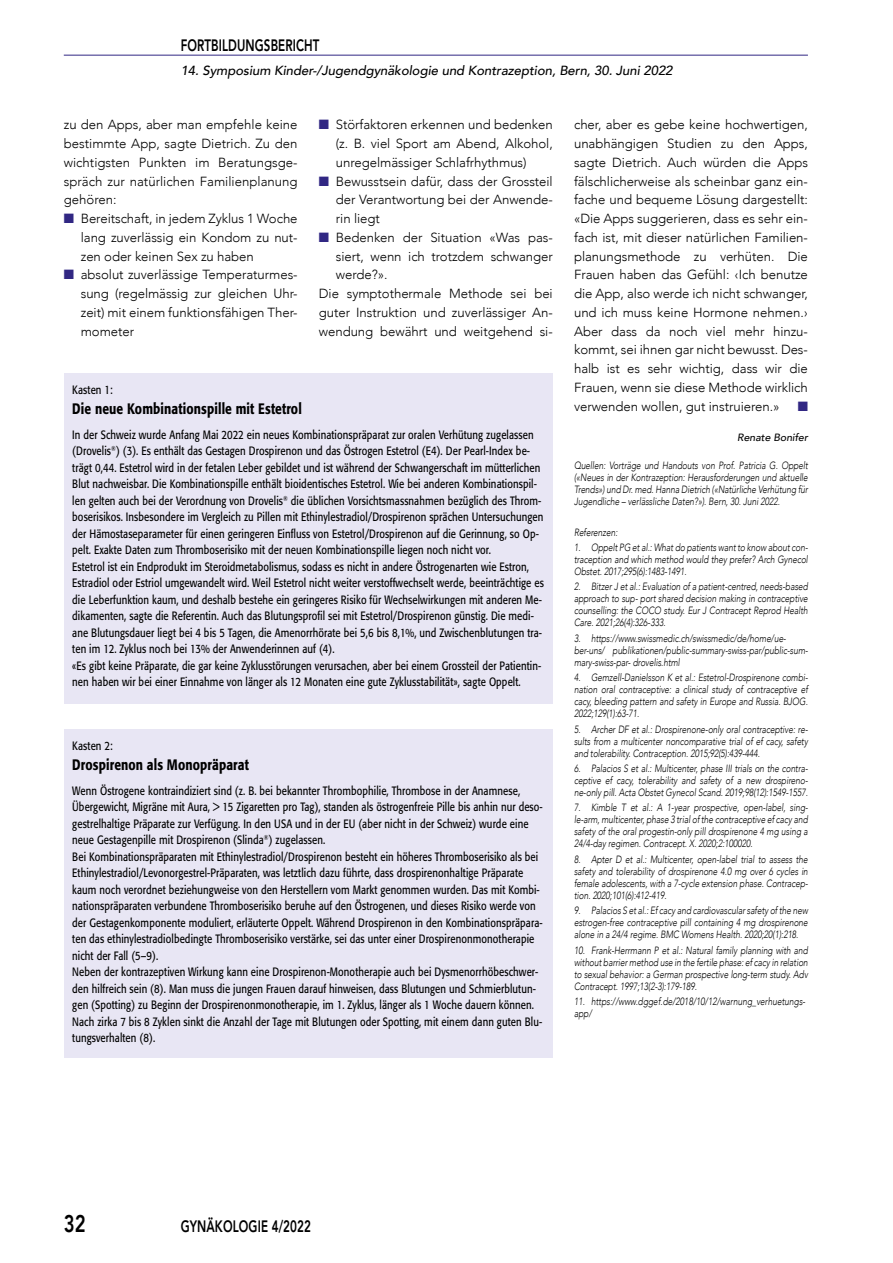
<style>
.page{position:relative;width:893px;height:1263px;background:#fff}
.page>*{position:absolute;margin:0;border:0;box-sizing:border-box;transform-origin:0 0}
.t1{font:800 24px "Avenir";color:#000;scale:.77 1}
.t2{font:800 16.5px "Avenir";letter-spacing:.01em;color:#000;scale:.7 1}
.t3{font:500 15px "Formata";letter-spacing:.01em;color:#000;scale:.8 1}
.t4{font:13.5px "Zapf Dingbats";color:#312783}
.t5{font:300 13.2px/18.8px "Avenir";letter-spacing:-.005em;color:#000;text-align:justify}
.t6{font:italic 500 13.2px "Avenir";letter-spacing:-.005em;color:#000}
.t7{font:12px/16.5px "Formata";letter-spacing:.01em;color:#000;scale:.8 1}
.t8{font:italic 300 10.5px/12px "Avenir";letter-spacing:-.005em;color:#000;text-align:justify;scale:.8 1}
.t9{font:italic 500 10.5px "Avenir";color:#000}
.s1{color:#312783}
</style>
<div class="page">
<hr style="left:64px;top:55px;width:744px;height:1px;background:#312783">
<div style="left:64px;top:373px;width:489px;height:331px;background:#e8e6f4"></div>
<div style="left:64px;top:729px;width:489px;height:329px;background:#e8e6f4"></div>
<h2 class="t2" style="left:181px;top:32px;width:200px">FORTBILDUNGSBERICHT</h2>
<p class="t6" style="left:181px;top:62px;width:493px">14. Symposium Kinder-/Jugendgynäkologie und Kontrazeption, Bern, 30. Juni 2022</p>
<p class="t5" style="left:64px;top:115px;width:235px">zu den Apps, aber man empfehle keine bestimmte App, sagte Dietrich. Zu den wichtigsten Punkten im Beratungsge&shy;spräch zur natürlichen Familienplanung gehören:</p>
<p class="t5" style="left:81px;top:209px;width:218px;text-indent:-17px"><span class="s1">■</span> Bereitschaft, in jedem Zyklus 1 Woche lang zuverlässig ein Kondom zu nut&shy;zen oder keinen Sex zu haben</p>
<p class="t5" style="left:81px;top:265px;width:218px;text-indent:-17px"><span class="s1">■</span> absolut zuverlässige Temperaturmes&shy;sung (regelmässig zur gleichen Uhr&shy;zeit) mit einem funktionsfähigen Ther&shy;mometer</p>
<p class="t5" style="left:336px;top:115px;width:218px;text-indent:-17px"><span class="s1">■</span> Störfaktoren erkennen und bedenken (z. B. viel Sport am Abend, Alkohol, unregelmässiger Schlafrhythmus)</p>
<p class="t5" style="left:336px;top:172px;width:218px;text-indent:-17px"><span class="s1">■</span> Bewusstsein dafür, dass der Grossteil der Verantwortung bei der Anwende&shy;rin liegt</p>
<p class="t5" style="left:319px;top:228px;width:235px"><span class="s1">■</span> Bedenken der Situation «Was pas-</p>
<p class="t5" style="left:336px;top:247px;width:218px">siert, wenn ich trotzdem schwanger</p>
<p class="t5" style="left:336px;top:265px;width:53px">werde?».</p>
<p class="t5" style="left:319px;top:284px;width:235px">Die symptothermale Methode sei bei</p>
<p class="t5" style="left:319px;top:303px;width:235px">guter Instruktion und zuverlässiger An-</p>
<p class="t5" style="left:319px;top:322px;width:235px">wendung bewährt und weitgehend si-</p>
<p class="t7" style="left:72px;top:381px;width:52px">Kasten 1:</p>
<p class="t3" style="left:72px;top:399px;width:288px">Die neue Kombinationspille mit Estetrol</p>
<p class="t7" style="left:72px;top:426px;width:591px">In der Schweiz wurde Anfang Mai 2022 ein neues Kombinationspräparat zur oralen Verhütung zugelassen (Drovelis<sup>®</sup>) (3). Es enthält das Gestagen Drospirenon und das Östrogen Estetrol (E4). Der Pearl-Index be&shy;trägt 0,44. Estetrol wird in der fetalen Leber gebildet und ist während der Schwangerschaft im mütterlichen Blut nachweisbar. Die Kombinationspille enthält bioidentisches Estetrol. Wie bei anderen Kombinationspil&shy;len gelten auch bei der Verordnung von Drovelis<sup>®</sup> die üblichen Vorsichtsmassnahmen bezüglich des Throm&shy;boserisikos. Insbesondere im Vergleich zu Pillen mit Ethinylestradiol/Drospirenon sprächen Untersuchungen der Hämostaseparameter für einen geringeren Einfluss von Estetrol/Drospirenon auf die Gerinnung, so Op&shy;pelt. Exakte Daten zum Thromboserisiko mit der neuen Kombinationspille liegen noch nicht vor.<br>Estetrol ist ein Endprodukt im Steroidmetabolismus, sodass es nicht in andere Östrogenarten wie Estron, Estradiol oder Estriol umgewandelt wird. Weil Estetrol nicht weiter verstoffwechselt werde, beeinträchtige es die Leberfunktion kaum, und deshalb bestehe ein geringeres Risiko für Wechselwirkungen mit anderen Me&shy;dikamenten, sagte die Referentin. Auch das Blutungsprofil sei mit Estetrol/Drospirenon günstig. Die medi&shy;ane Blutungsdauer liegt bei 4 bis 5 Tagen, die Amenorrhörate bei 5,6 bis 8,1%, und Zwischenblutungen tra&shy;ten im 12. Zyklus noch bei 13% der Anwenderinnen auf (4).<br>«Es gibt keine Präparate, die gar keine Zyklusstörungen verursachen, aber bei einem Grossteil der Patientin&shy;nen haben wir bei einer Einnahme von länger als 12 Monaten eine gute Zyklusstabilität», sagte Oppelt.</p>
<p class="t7" style="left:72px;top:738px;width:52px">Kasten 2:</p>
<p class="t3" style="left:72px;top:755px;width:222px">Drospirenon als Monopräparat</p>
<p class="t7" style="left:72px;top:782px;width:590px">Wenn Östrogene kontraindiziert sind (z. B. bei bekannter Thrombophilie, Thrombose in der Anamnese, Übergewicht, Migräne mit Aura, &gt; 15 Zigaretten pro Tag), standen als östrogenfreie Pille bis anhin nur deso&shy;gestrelhaltige Präparate zur Verfügung. In den USA und in der EU (aber nicht in der Schweiz) wurde eine neue Gestagenpille mit Drospirenon (Slinda<sup>®</sup>) zugelassen.<br>Bei Kombinationspräparaten mit Ethinylestradiol/Drospirenon besteht ein höheres Thromboserisiko als bei Ethinylestradiol/Levonorgestrel-Präparaten, was letztlich dazu führte, dass drospirenonhaltige Präparate kaum noch verordnet beziehungweise von den Herstellern vom Markt genommen wurden. Das mit Kombi&shy;nationspräparaten verbundene Thromboserisiko beruhe auf den Östrogenen, und dieses Risiko werde von der Gestagenkomponente moduliert, erläuterte Oppelt. Während Drospirenon in den Kombinationspräpara&shy;ten das ethinylestradiolbedingte Thromboserisiko verstärke, sei das unter einer Drospirenonmonotherapie nicht der Fall (5–9).<br>Neben der kontrazeptiven Wirkung kann eine Drospirenon-Monotherapie auch bei Dysmenorrhöbeschwer&shy;den hilfreich sein (8). Man muss die jungen Frauen darauf hinweisen, dass Blutungen und Schmierblutun&shy;gen (Spotting) zu Beginn der Drospirenonmonotherapie, im 1. Zyklus, länger als 1 Woche dauern können.<br>Nach zirka 7 bis 8 Zyklen sinkt die Anzahl der Tage mit Blutungen oder Spotting, mit einem dann guten Blu&shy;tungsverhalten (8).</p>
<p class="t5" style="left:574px;top:115px;width:235px">cher, aber es gebe keine hochwertigen, unabhängigen Studien zu den Apps, sagte Dietrich. Auch würden die Apps fälschlicherweise als scheinbar ganz ein&shy;fache und bequeme Lösung dargestellt: «Die Apps suggerieren, dass es sehr ein&shy;fach ist, mit dieser natürlichen Familien&shy;planungsmethode zu verhüten. Die Frauen haben das Gefühl: ‹Ich benutze die App, also werde ich nicht schwanger, und ich muss keine Hormone nehmen.› Aber dass da noch viel mehr hinzu&shy;kommt, sei ihnen gar nicht bewusst. Des&shy;halb ist es sehr wichtig, dass wir die Frauen, wenn sie diese Methode wirklich verwenden wollen, gut instruieren.»</p>
<p class="t4" style="left:798px;top:399px;width:12px">■</p>
<p class="t9" style="left:737px;top:431px;width:72px">Renate Bonifer</p>
<p class="t8" style="left:574px;top:459px;width:294px">Quellen: Vorträge und Handouts von Prof. Patricia G. Oppelt («Neues in der Kontrazeption: Herausforderungen und aktuelle Trends») und Dr. med. Hanna Dietrich («Natürliche Verhütung für Jugendliche – verlässliche Daten?»). Bern, 30. Juni 2022.</p>
<p class="t8" style="left:574px;top:526px;width:56px">Referenzen:</p>
<p class="t8" style="left:574px;top:541px;width:294px">1. Oppelt PG et al.: What do patients want to know about con&shy;traception and which method would they prefer? Arch Gynecol Obstet. 2017;295(6):1483-1491.</p>
<p class="t8" style="left:574px;top:581px;width:294px">2. Bitzer J et al.: Evaluation of a patient-centred, needs-based approach to sup- port shared decision making in contraceptive counselling: the COCO study. Eur J Contracept Reprod Health Care. 2021;26(4):326-333.</p>
<p class="t8" style="left:574px;top:632px;width:294px;text-align:left">3. https://www.swissmedic.ch/swissmedic/de/home/ue&shy;ber-uns/ publikationen/public-summary-swiss-par/public-sum&shy;mary-swiss-par- drovelis.html</p>
<p class="t8" style="left:574px;top:672px;width:294px">4. Gemzell-Danielsson K et al.: Estetrol-Drospirenone combi&shy;nation oral contraceptive: a clinical study of contraceptive ef cacy, bleeding pattern and safety in Europe and Russia. BJOG.<br>2022;129(1):63-71.</p>
<p class="t8" style="left:574px;top:723px;width:294px">5. Archer DF et al.: Drospirenone-only oral contraceptive: re&shy;sults from a multicenter noncomparative trial of ef cacy, safety and tolerability. Contraception. 2015;92(5):439-444.</p>
<p class="t8" style="left:574px;top:762px;width:294px">6. Palacios S et al.: Multicenter, phase III trials on the contra&shy;ceptive ef cacy, tolerability and safety of a new drospireno&shy;ne-only pill. Acta Obstet Gynecol Scand. 2019;98(12):1549-1557.</p>
<p class="t8" style="left:574px;top:802px;width:294px">7. Kimble T et al.: A 1-year prospective, open-label, sing&shy;le-arm, multicenter, phase 3 trial of the contraceptive ef cacy and safety of the oral progestin-only pill drospirenone 4 mg using a 24/4-day regimen. Contracept. X. 2020;2:100020.</p>
<p class="t8" style="left:574px;top:853px;width:294px">8. Apter D et al.: Multicenter, open-label trial to assess the safety and tolerability of drospirenone 4.0 mg over 6 cycles in female adolescents, with a 7-cycle extension phase. Contracep&shy;tion. 2020;101(6):412-419.</p>
<p class="t8" style="left:574px;top:905px;width:294px">9. Palacios S et al.: Ef cacy and cardiovascular safety of the new estrogen-free contraceptive pill containing 4 mg drospirenone alone in a 24/4 regime. BMC Womens Health. 2020;20(1):218.</p>
<p class="t8" style="left:574px;top:944px;width:294px">10. Frank-Herrmann P et al.: Natural family planning with and without barrier method use in the fertile phase: ef cacy in relation to sexual behavior: a German prospective long-term study. Adv Contracept. 1997;13(2-3):179-189.</p>
<p class="t8" style="left:574px;top:995px;width:291px">11. https://www.dggef.de/2018/10/12/warnung_verhuetungs&shy;app/</p>
<h1 class="t1" style="left:64px;top:1205px;width:30px">32</h1>
<h2 class="t2" style="left:181px;top:1213px;width:188px">GYNÄKOLOGIE 4/2022</h2>
</div>
